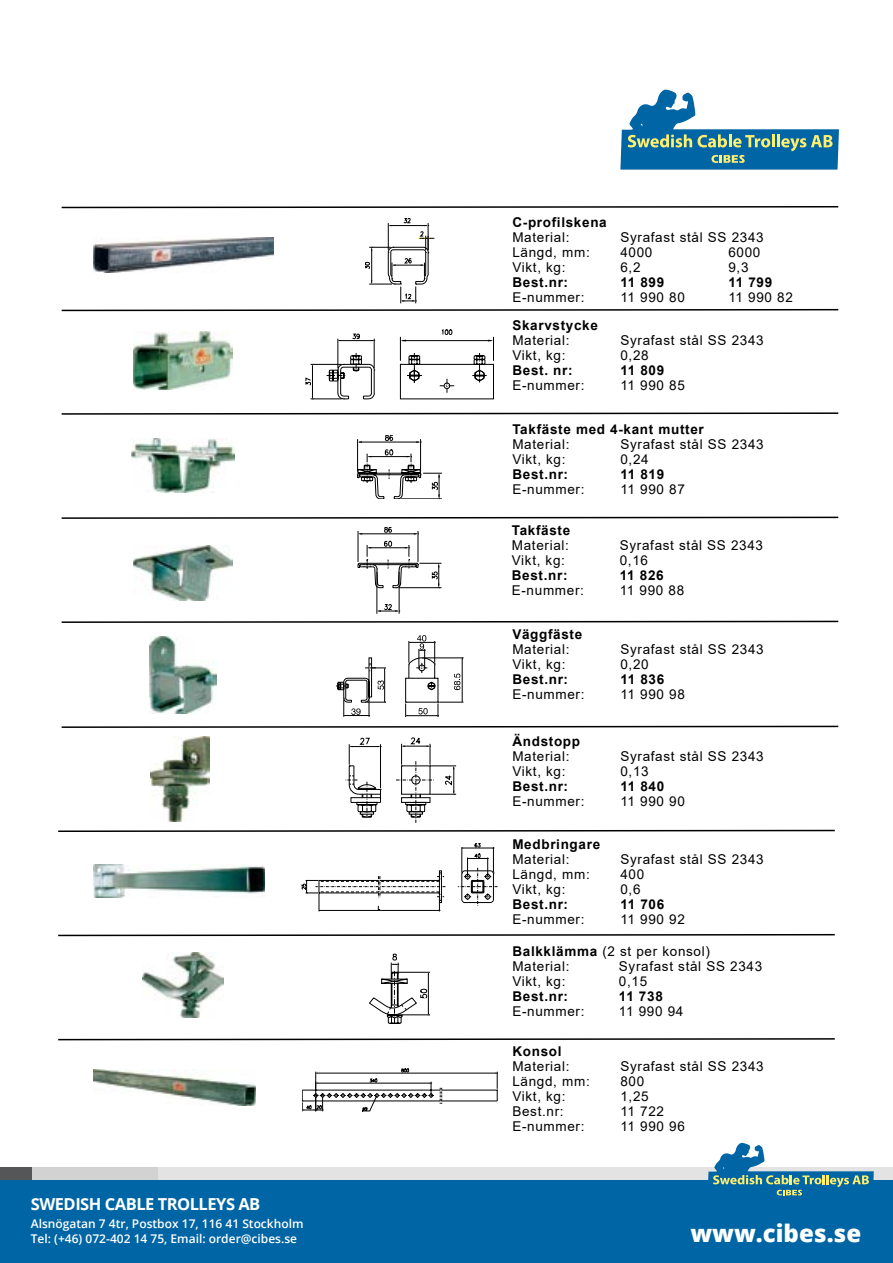
<style>
.page{position:relative;width:893px;height:1263px;background:#fff}
.page>*{position:absolute;margin:0;border:0;box-sizing:border-box;transform-origin:0 0}
.t1{font:800 24px "Open Sans";color:#fff}
.t2{font:700 16.5px "Open Sans";letter-spacing:-.03em;color:#fff}
.t3{font:13.5px/15px "Arial";letter-spacing:.05em;color:#000}
.t4{font:700 13.5px "Arial";letter-spacing:.05em;color:#000}
.t5{font:600 12px/15px "Open Sans";color:#fff}
.s1{font-weight:700}
</style>
<div class="page">
<div style="left:0;top:1179px;width:893px;height:84px;background:#0065a4"></div>
<div style="left:157px;top:1167px;width:736px;height:13px;background:#e2e3e2"></div>
<div style="left:30px;top:1167px;width:127px;height:13px;background:#d2d2d2"></div>
<div style="left:0;top:1167px;width:32px;height:13px;background:#545657"></div>
<svg style="left:620px;top:89px;width:219px;height:81px"></svg>
<svg style="left:708px;top:1143px;width:166px;height:53px"></svg>
<svg style="left:61px;top:412px;width:778px;height:3px"></svg>
<svg style="left:61px;top:516px;width:778px;height:3px"></svg>
<svg style="left:61px;top:620px;width:778px;height:3px"></svg>
<svg style="left:61px;top:725px;width:778px;height:3px"></svg>
<svg style="left:61px;top:206px;width:778px;height:3px"></svg>
<svg style="left:58px;top:1038px;width:777px;height:3px"></svg>
<svg style="left:58px;top:933px;width:777px;height:4px"></svg>
<svg style="left:58px;top:829px;width:777px;height:3px"></svg>
<img style="left:133px;top:332px;width:99px;height:58px">
<svg style="left:306px;top:330px;width:188px;height:69px"></svg>
<img style="left:131px;top:438px;width:104px;height:54px">
<svg style="left:357px;top:435px;width:85px;height:64px"></svg>
<img style="left:133px;top:546px;width:99px;height:55px">
<hr style="left:377px;top:572px;width:1px;height:42px;background:#000">
<hr style="left:399px;top:572px;width:1px;height:42px;background:#000">
<svg style="left:358px;top:527px;width:83px;height:85px"></svg>
<img style="left:149px;top:636px;width:67px;height:77px">
<svg style="left:336px;top:635px;width:127px;height:82px"></svg>
<img style="left:94px;top:864px;width:171px;height:33px">
<svg style="left:302px;top:843px;width:195px;height:68px"></svg>
<img style="left:142px;top:952px;width:81px;height:66px">
<svg style="left:369px;top:954px;width:61px;height:69px"></svg>
<img style="left:94px;top:1070px;width:162px;height:36px">
<svg style="left:302px;top:1069px;width:195px;height:42px"></svg>
<svg style="left:61px;top:218px;width:778px;height:94px"></svg>
<img style="left:150px;top:737px;width:60px;height:85px">
<svg style="left:345px;top:738px;width:111px;height:85px"></svg>
<p class="t2" style="left:31px;top:1192px;width:231px">SWEDISH CABLE TROLLEYS AB</p>
<p class="t5" style="left:31px;top:1216px;width:274px">Alsnögatan 7 4tr, Postbox 17, 116 41 Stockholm<br>Tel: (+46) 072-402 14 75, Email: order@cibes.se</p>
<p class="t4" style="left:512px;top:212px;width:96px">C-profilskena</p>
<p class="t3" style="left:512px;top:229px;width:59px">Material:</p>
<p class="t3" style="left:620px;top:229px;width:145px">Syrafast stål SS 2343</p>
<p class="t3" style="left:512px;top:244px;width:79px">Längd, mm:</p>
<p class="t3" style="left:620px;top:244px;width:34px">4000</p>
<p class="t3" style="left:728px;top:244px;width:34px">6000</p>
<p class="t3" style="left:512px;top:259px;width:55px">Vikt, kg:</p>
<p class="t3" style="left:620px;top:259px;width:22px">6,2</p>
<p class="t3" style="left:728px;top:259px;width:22px">9,3</p>
<p class="t4" style="left:512px;top:272px;width:57px">Best.nr:</p>
<p class="t4" style="left:620px;top:272px;width:45px">11 899</p>
<p class="t4" style="left:728px;top:272px;width:45px">11 799</p>
<p class="t3" style="left:512px;top:289px;width:74px">E-nummer:</p>
<p class="t3" style="left:620px;top:289px;width:66px">11 990 80</p>
<p class="t3" style="left:728px;top:289px;width:66px">11 990 82</p>
<p class="t4" style="left:512px;top:316px;width:87px">Skarvstycke</p>
<p class="t3" style="left:512px;top:333px;width:59px">Material:</p>
<p class="t3" style="left:620px;top:333px;width:145px">Syrafast stål SS 2343</p>
<p class="t3" style="left:512px;top:348px;width:55px">Vikt, kg:</p>
<p class="t3" style="left:620px;top:348px;width:30px">0,28</p>
<p class="t4" style="left:512px;top:361px;width:62px">Best. nr:</p>
<p class="t4" style="left:620px;top:361px;width:45px">11 809</p>
<p class="t3" style="left:512px;top:378px;width:74px">E-nummer:</p>
<p class="t3" style="left:620px;top:378px;width:66px">11 990 85</p>
<p class="t4" style="left:512px;top:419px;width:193px">Takfäste med 4-kant mutter</p>
<p class="t3" style="left:512px;top:436px;width:59px">Material:</p>
<p class="t3" style="left:620px;top:436px;width:145px">Syrafast stål SS 2343</p>
<p class="t3" style="left:512px;top:451px;width:55px">Vikt, kg:</p>
<p class="t3" style="left:620px;top:451px;width:30px">0,24</p>
<p class="t4" style="left:512px;top:464px;width:57px">Best.nr:</p>
<p class="t4" style="left:620px;top:464px;width:45px">11 819</p>
<p class="t3" style="left:512px;top:481px;width:74px">E-nummer:</p>
<p class="t3" style="left:620px;top:481px;width:66px">11 990 87</p>
<p class="t4" style="left:512px;top:521px;width:60px">Takfäste</p>
<p class="t3" style="left:512px;top:538px;width:59px">Material:</p>
<p class="t3" style="left:620px;top:538px;width:145px">Syrafast stål SS 2343</p>
<p class="t3" style="left:512px;top:553px;width:55px">Vikt, kg:</p>
<p class="t3" style="left:620px;top:553px;width:30px">0,16</p>
<p class="t4" style="left:512px;top:566px;width:57px">Best.nr:</p>
<p class="t4" style="left:620px;top:566px;width:45px">11 826</p>
<p class="t3" style="left:512px;top:583px;width:74px">E-nummer:</p>
<p class="t3" style="left:620px;top:583px;width:66px">11 990 88</p>
<p class="t4" style="left:512px;top:625px;width:71px">Väggfäste</p>
<p class="t3" style="left:512px;top:642px;width:59px">Material:</p>
<p class="t3" style="left:620px;top:642px;width:145px">Syrafast stål SS 2343</p>
<p class="t3" style="left:512px;top:657px;width:55px">Vikt, kg:</p>
<p class="t3" style="left:620px;top:657px;width:30px">0,20</p>
<p class="t4" style="left:512px;top:670px;width:57px">Best.nr:</p>
<p class="t4" style="left:620px;top:670px;width:45px">11 836</p>
<p class="t3" style="left:512px;top:687px;width:74px">E-nummer:</p>
<p class="t3" style="left:620px;top:687px;width:66px">11 990 98</p>
<p class="t4" style="left:512px;top:731px;width:69px">Ändstopp</p>
<p class="t3" style="left:512px;top:748px;width:59px">Material:</p>
<p class="t3" style="left:620px;top:748px;width:145px">Syrafast stål SS 2343</p>
<p class="t3" style="left:512px;top:763px;width:55px">Vikt, kg:</p>
<p class="t3" style="left:620px;top:763px;width:30px">0,13</p>
<p class="t4" style="left:512px;top:776px;width:57px">Best.nr:</p>
<p class="t4" style="left:620px;top:776px;width:45px">11 840</p>
<p class="t3" style="left:512px;top:793px;width:74px">E-nummer:</p>
<p class="t3" style="left:620px;top:793px;width:66px">11 990 90</p>
<p class="t4" style="left:512px;top:835px;width:89px">Medbringare</p>
<p class="t3" style="left:512px;top:852px;width:59px">Material:</p>
<p class="t3" style="left:620px;top:852px;width:145px">Syrafast stål SS 2343</p>
<p class="t3" style="left:512px;top:867px;width:79px">Längd, mm:</p>
<p class="t3" style="left:620px;top:867px;width:25px">400</p>
<p class="t3" style="left:512px;top:882px;width:55px">Vikt, kg:</p>
<p class="t3" style="left:620px;top:882px;width:22px">0,6</p>
<p class="t4" style="left:512px;top:895px;width:57px">Best.nr:</p>
<p class="t4" style="left:620px;top:895px;width:45px">11 706</p>
<p class="t3" style="left:512px;top:912px;width:74px">E-nummer:</p>
<p class="t3" style="left:620px;top:912px;width:66px">11 990 92</p>
<p class="t3" style="left:512px;top:944px;width:199px"><span class="s1">Balkklämma</span> (2 st per konsol)<br>Material:</p>
<p class="t3" style="left:619px;top:959px;width:145px">Syrafast stål SS 2343</p>
<p class="t3" style="left:512px;top:974px;width:55px">Vikt, kg:</p>
<p class="t3" style="left:619px;top:974px;width:30px">0,15</p>
<p class="t4" style="left:512px;top:987px;width:57px">Best.nr:</p>
<p class="t4" style="left:619px;top:987px;width:45px">11 738</p>
<p class="t3" style="left:512px;top:1004px;width:74px">E-nummer:</p>
<p class="t3" style="left:619px;top:1004px;width:66px">11 990 94</p>
<p class="t4" style="left:512px;top:1042px;width:51px">Konsol</p>
<p class="t3" style="left:512px;top:1058px;width:59px">Material:</p>
<p class="t3" style="left:620px;top:1058px;width:145px">Syrafast stål SS 2343</p>
<p class="t3" style="left:512px;top:1073px;width:79px">Längd, mm:</p>
<p class="t3" style="left:620px;top:1073px;width:25px">800</p>
<p class="t3" style="left:512px;top:1088px;width:55px">Vikt, kg:</p>
<p class="t3" style="left:620px;top:1088px;width:30px">1,25</p>
<p class="t3" style="left:512px;top:1103px;width:53px">Best.nr:</p>
<p class="t3" style="left:620px;top:1103px;width:45px">11 722</p>
<p class="t3" style="left:512px;top:1118px;width:74px">E-nummer:</p>
<p class="t3" style="left:620px;top:1118px;width:66px">11 990 96</p>
<h1 class="t1" style="left:690px;top:1215px;width:172px">www.cibes.se</h1>
</div>
